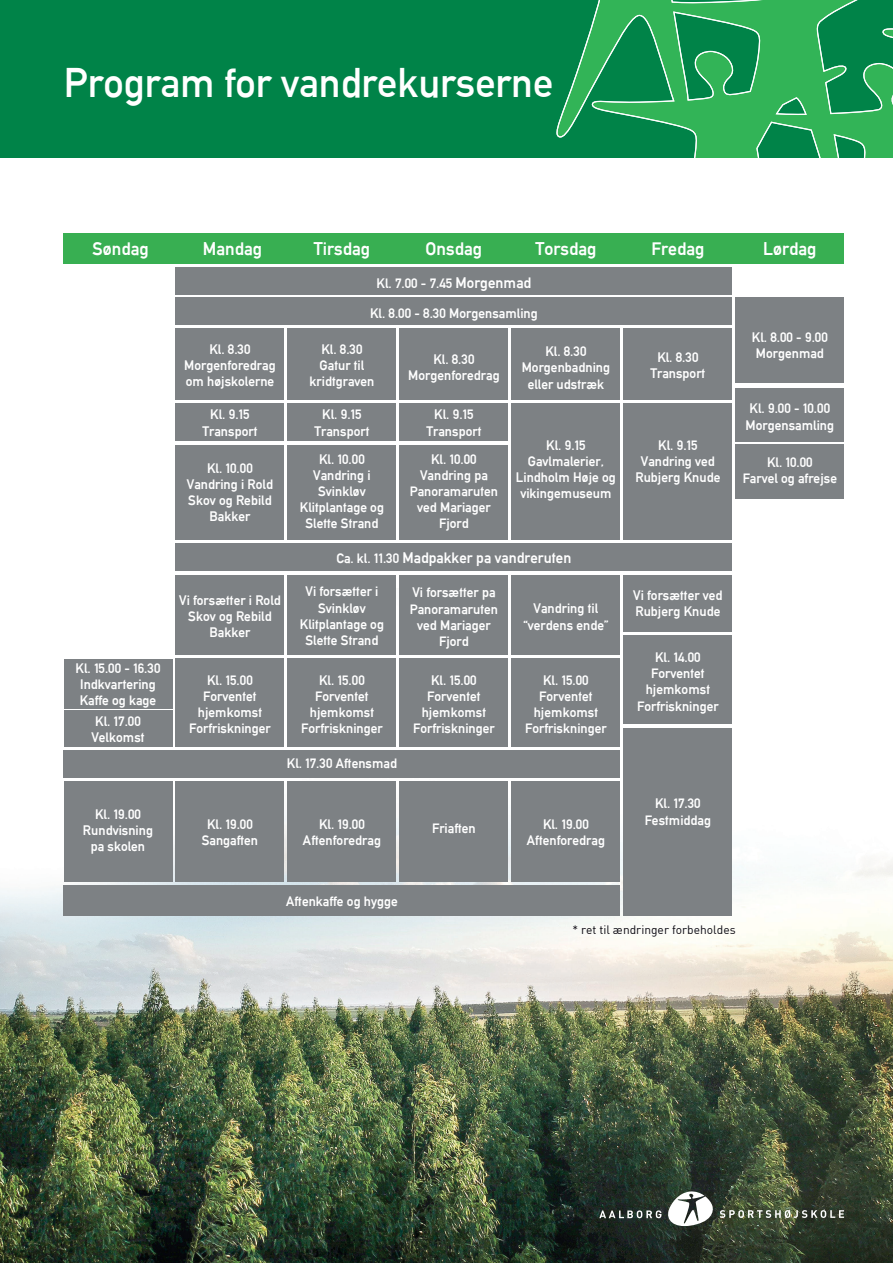
<style>
.page{position:relative;width:893px;height:1263px;background:#fff}
.page>*{position:absolute;margin:0;border:0;box-sizing:border-box;transform-origin:0 0}
.t1{font:40.5px "Alte DIN1451 Mittelschrift";color:#fff}
.t2{font:18px "Alte DIN1451 Mittelschriftgepraegt";color:#fff}
.t3{font:15px "Alte DIN1451 Mittelschriftgepraegt";color:#fff}
.t4{font:13.5px/16.2px "Alte DIN1451 Mittelschriftgepraegt";color:#fff;text-align:center}
.t5{font:12px "DIN";color:#0e0c14}
.s1{font-size:15px}
.s2{font-size:13.5px}
</style>
<div class="page">
<img style="left:0;top:589px;width:893px;height:674px">
<div style="left:0;top:0;width:893px;height:157px;background:#008348"></div>
<svg style="left:556px;top:0;width:337px;height:157px"></svg>
<div style="left:64px;top:233px;width:780px;height:31px;background:#38af52"></div>
<div style="left:64px;top:659px;width:108px;height:49px;background:#7d8184"></div>
<div style="left:64px;top:711px;width:108px;height:36px;background:#7d8184"></div>
<div style="left:176px;top:267px;width:556px;height:28px;background:#7d8184"></div>
<div style="left:176px;top:298px;width:556px;height:27px;background:#7d8184"></div>
<div style="left:176px;top:543px;width:556px;height:28px;background:#7d8184"></div>
<div style="left:176px;top:328px;width:108px;height:72px;background:#7d8184"></div>
<div style="left:288px;top:328px;width:108px;height:72px;background:#7d8184"></div>
<div style="left:400px;top:328px;width:108px;height:72px;background:#7d8184"></div>
<div style="left:512px;top:328px;width:108px;height:72px;background:#7d8184"></div>
<div style="left:624px;top:328px;width:108px;height:72px;background:#7d8184"></div>
<div style="left:736px;top:298px;width:108px;height:85px;background:#7d8184"></div>
<div style="left:176px;top:403px;width:108px;height:38px;background:#7d8184"></div>
<div style="left:288px;top:403px;width:108px;height:38px;background:#7d8184"></div>
<div style="left:400px;top:403px;width:108px;height:38px;background:#7d8184"></div>
<div style="left:64px;top:750px;width:556px;height:28px;background:#7d8184"></div>
<div style="left:64px;top:885px;width:556px;height:30px;background:#7d8184"></div>
<div style="left:176px;top:445px;width:108px;height:95px;background:#7d8184"></div>
<div style="left:176px;top:575px;width:108px;height:80px;background:#7d8184"></div>
<div style="left:288px;top:575px;width:108px;height:80px;background:#7d8184"></div>
<div style="left:400px;top:575px;width:108px;height:80px;background:#7d8184"></div>
<div style="left:512px;top:575px;width:108px;height:80px;background:#7d8184"></div>
<div style="left:624px;top:575px;width:108px;height:56px;background:#7d8184"></div>
<div style="left:288px;top:445px;width:108px;height:95px;background:#7d8184"></div>
<div style="left:400px;top:445px;width:108px;height:95px;background:#7d8184"></div>
<div style="left:512px;top:403px;width:108px;height:137px;background:#7d8184"></div>
<div style="left:624px;top:403px;width:108px;height:137px;background:#7d8184"></div>
<div style="left:176px;top:659px;width:108px;height:88px;background:#7d8184"></div>
<div style="left:288px;top:659px;width:108px;height:88px;background:#7d8184"></div>
<div style="left:400px;top:659px;width:108px;height:88px;background:#7d8184"></div>
<div style="left:512px;top:659px;width:108px;height:88px;background:#7d8184"></div>
<div style="left:624px;top:636px;width:108px;height:88px;background:#7d8184"></div>
<div style="left:624px;top:728px;width:108px;height:187px;background:#7d8184"></div>
<div style="left:64px;top:781px;width:108px;height:101px;background:#7d8184"></div>
<div style="left:176px;top:781px;width:108px;height:101px;background:#7d8184"></div>
<div style="left:512px;top:781px;width:108px;height:101px;background:#7d8184"></div>
<div style="left:288px;top:781px;width:108px;height:101px;background:#7d8184"></div>
<div style="left:400px;top:781px;width:108px;height:101px;background:#7d8184"></div>
<div style="left:736px;top:388px;width:108px;height:53px;background:#7d8184"></div>
<div style="left:736px;top:445px;width:108px;height:54px;background:#7d8184"></div>
<svg style="left:720px;top:1210px;width:124px;height:8px"></svg>
<svg style="left:599px;top:1191px;width:115px;height:35px"></svg>
<h1 class="t1" style="left:64px;top:59px;width:491px">Program for vandrekurserne</h1>
<h2 class="t2" style="left:92px;top:238px;width:58px">Søndag</h2>
<h2 class="t2" style="left:203px;top:238px;width:61px">Mandag</h2>
<h2 class="t2" style="left:314px;top:238px;width:58px">Tirsdag</h2>
<h2 class="t2" style="left:426px;top:238px;width:58px">Onsdag</h2>
<h2 class="t2" style="left:535px;top:238px;width:62px">Torsdag</h2>
<h2 class="t2" style="left:651px;top:238px;width:54px">Fredag</h2>
<h2 class="t2" style="left:763px;top:238px;width:55px">Lørdag</h2>
<p class="t4" style="left:377px;top:275px;width:156px">Kl. 7.00 - 7.45 <span class="s1">Morgenmad</span></p>
<p class="t4" style="left:370px;top:305px;width:169px">Kl. 8.00 - 8.30 Morgensamling</p>
<p class="t4" style="left:184px;top:341px;width:93px">Kl. 8.30<br>Morgenforedrag om højskolerne</p>
<p class="t4" style="left:309px;top:341px;width:66px">Kl. 8.30<br>Gåtur til kridtgraven</p>
<p class="t4" style="left:408px;top:351px;width:93px">Kl. 8.30<br>Morgenforedrag</p>
<p class="t4" style="left:522px;top:343px;width:90px">Kl. 8.30<br>Morgenbadning eller udstræk</p>
<p class="t4" style="left:650px;top:348px;width:56px">Kl. 8.30<br>Transport</p>
<p class="t4" style="left:202px;top:406px;width:56px">Kl. 9.15<br>Transport</p>
<p class="t4" style="left:314px;top:406px;width:56px">Kl. 9.15<br>Transport</p>
<p class="t4" style="left:426px;top:406px;width:56px">Kl. 9.15<br>Transport</p>
<p class="t4" style="left:187px;top:460px;width:88px">Kl. 10.00<br>Vandring i Rold<br>Skov og Rebild<br>Bakker</p>
<p class="t4" style="left:300px;top:451px;width:86px">Kl. 10.00<br>Vandring i<br>Svinkløv<br>Klitplantage og<br>Slette Strand</p>
<p class="t4" style="left:410px;top:451px;width:90px">Kl. 10.00<br>Vandring på<br>Panoramaruten ved Mariager<br>Fjord</p>
<p class="t4" style="left:516px;top:437px;width:101px">Kl. 9.15<br>Gavlmalerier,<br>Lindholm Høje og vikingemuseum</p>
<p class="t4" style="left:635px;top:437px;width:86px">Kl. 9.15<br>Vandring ved<br>Rubjerg Knude</p>
<p class="t4" style="left:76px;top:660px;width:86px">Kl. 15.00 - 16.30<br>Indkvartering<br>Kaffe og kage</p>
<p class="t4" style="left:91px;top:713px;width:55px;text-align:left">Kl. 17.00<br>Velkomst</p>
<p class="t4" style="left:179px;top:592px;width:103px">Vi forsætter i Rold<br>Skov og Rebild<br>Bakker</p>
<p class="t3" style="left:336px;top:549px;width:236px"><span class="s2">Ca. kl. 11.30</span> Madpakker på vandreruten</p>
<p class="t4" style="left:300px;top:583px;width:86px">Vi forsætter i<br>Svinkløv<br>Klitplantage og<br>Slette Strand</p>
<p class="t4" style="left:410px;top:584px;width:90px">Vi forsætter på<br>Panoramaruten ved Mariager<br>Fjord</p>
<p class="t4" style="left:523px;top:600px;width:87px">Vandring til “verdens ende”</p>
<p class="t4" style="left:189px;top:672px;width:83px">Kl. 15.00<br>Forventet hjemkomst<br>Forfriskninger</p>
<p class="t4" style="left:301px;top:672px;width:83px">Kl. 15.00<br>Forventet hjemkomst<br>Forfriskninger</p>
<p class="t4" style="left:413px;top:672px;width:83px">Kl. 15.00<br>Forventet hjemkomst<br>Forfriskninger</p>
<p class="t4" style="left:525px;top:672px;width:83px">Kl. 15.00<br>Forventet hjemkomst<br>Forfriskninger</p>
<p class="t4" style="left:287px;top:755px;width:112px">Kl. 17.30 Aftensmad</p>
<p class="t4" style="left:83px;top:805px;width:72px">Kl. 19.00<br>Rundvisning på skolen</p>
<p class="t4" style="left:202px;top:816px;width:58px">Kl. 19.00<br>Sangaften</p>
<p class="t4" style="left:303px;top:816px;width:80px">Kl. 19.00<br>Aftenforedrag</p>
<p class="t4" style="left:527px;top:816px;width:80px">Kl. 19.00<br>Aftenforedrag</p>
<p class="t4" style="left:432px;top:820px;width:45px">Friaften</p>
<p class="t4" style="left:633px;top:587px;width:91px;text-align:left">Vi forsætter ved<br>Rubjerg Knude</p>
<p class="t4" style="left:637px;top:649px;width:83px">Kl. 14.00<br>Forventet hjemkomst<br>Forfriskninger</p>
<p class="t4" style="left:645px;top:795px;width:68px">Kl. 17.30<br>Festmiddag</p>
<p class="t4" style="left:752px;top:329px;width:77px;text-align:left">Kl. 8.00 - 9.00<br>Morgenmad</p>
<p class="t4" style="left:745px;top:400px;width:90px;text-align:left">Kl. 9.00 - 10.00<br>Morgensamling</p>
<p class="t4" style="left:743px;top:454px;width:96px">Kl. 10.00<br>Farvel og afrejse</p>
<p class="t4" style="left:286px;top:893px;width:113px">Aftenkaffe og hygge</p>
<p class="t5" style="left:572px;top:922px;width:165px">* ret til ændringer forbeholdes</p>
</div>
